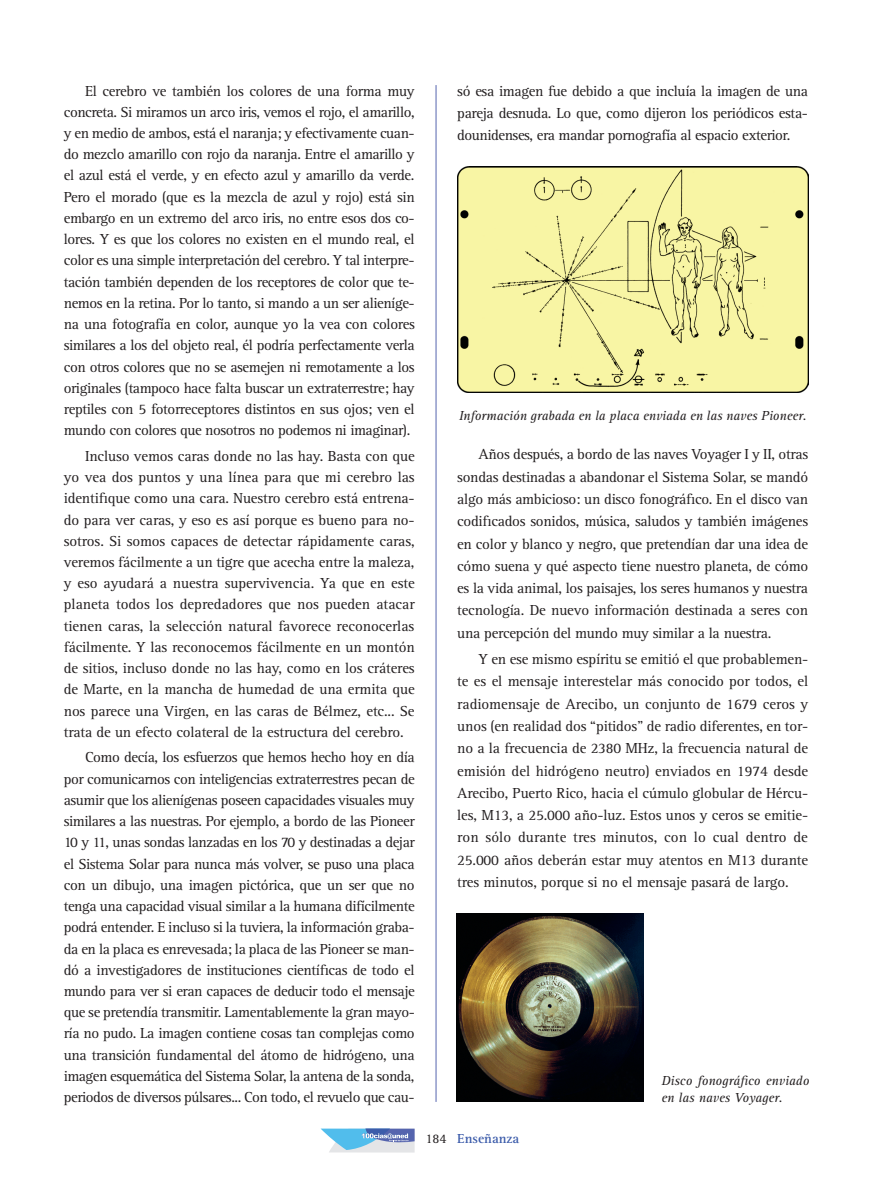
<style>
.page{position:relative;width:872px;height:1187px;background:#fff}
.page>*{position:absolute;margin:0;border:0;box-sizing:border-box;transform-origin:0 0}
.t1{font:15px/21.3px "Rotis Serif Std";letter-spacing:-.02em;color:#231f20;text-align:justify}
.t2{font:italic 13.5px/17px "Rotis Serif Std";color:#231f20}
.t3{font:700 13.5px "Rotis Serif Std";color:#3c5caa}
.s1{font-weight:400;color:#231f20}
</style>
<div class="page">
<hr style="left:436px;top:85px;width:1px;height:1016px;background:#5564ae">
<img style="left:457px;top:167px;width:351px;height:226px">
<img style="left:456px;top:913px;width:187px;height:188px">
<svg style="left:320px;top:1128px;width:94px;height:24px;background:#9bc2e0"></svg>
<p class="t1" style="left:64px;top:80px;width:352px;text-indent:21px">El cerebro ve también los colores de una forma muy concreta. Si miramos un arco iris, vemos el rojo, el amarillo, y en medio de ambos, está el naranja; y efectivamente cuan&shy;do mezclo amarillo con rojo da naranja. Entre el amarillo y el azul está el verde, y en efecto azul y amarillo da verde.<br>Pero el morado (que es la mezcla de azul y rojo) está sin embargo en un extremo del arco iris, no entre esos dos co&shy;lores. Y es que los colores no existen en el mundo real, el color es una simple interpretación del cerebro. Y tal interpre&shy;tación también dependen de los receptores de color que te&shy;nemos en la retina. Por lo tanto, si mando a un ser alieníge&shy;na una fotografía en color, aunque yo la vea con colores similares a los del objeto real, él podría perfectamente verla con otros colores que no se asemejen ni remotamente a los originales (tampoco hace falta buscar un extraterrestre; hay reptiles con 5 fotorreceptores distintos en sus ojos; ven el mundo con colores que nosotros no podemos ni imaginar).</p>
<p class="t1" style="left:64px;top:445px;width:352px;text-indent:21px">Incluso vemos caras donde no las hay. Basta con que yo vea dos puntos y una línea para que mi cerebro las identifique como una cara. Nuestro cerebro está entrena&shy;do para ver caras, y eso es así porque es bueno para no&shy;sotros. Si somos capaces de detectar rápidamente caras, veremos fácilmente a un tigre que acecha entre la maleza, y eso ayudará a nuestra supervivencia. Ya que en este planeta todos los depredadores que nos pueden atacar tienen caras, la selección natural favorece reconocerlas fácilmente. Y las reconocemos fácilmente en un montón de sitios, incluso donde no las hay, como en los cráteres de Marte, en la mancha de humedad de una ermita que nos parece una Virgen, en las caras de Bélmez, etc... Se trata de un efecto colateral de la estructura del cerebro.</p>
<p class="t1" style="left:64px;top:747px;width:352px;text-indent:21px">Como decía, los esfuerzos que hemos hecho hoy en día por comunicarnos con inteligencias extraterrestres pecan de asumir que los alienígenas poseen capacidades visuales muy similares a las nuestras. Por ejemplo, a bordo de las Pioneer 10 y 11, unas sondas lanzadas en los 70 y destinadas a dejar el Sistema Solar para nunca más volver, se puso una placa con un dibujo, una imagen pictórica, que un ser que no tenga una capacidad visual similar a la humana difícilmente podrá entender. E incluso si la tuviera, la información graba&shy;da en la placa es enrevesada; la placa de las Pioneer se man&shy;dó a investigadores de instituciones científicas de todo el mundo para ver si eran capaces de deducir todo el mensaje que se pretendía transmitir. Lamentablemente la gran mayo&shy;ría no pudo. La imagen contiene cosas tan complejas como una transición fundamental del átomo de hidrógeno, una imagen esquemática del Sistema Solar, la antena de la sonda, periodos de diversos púlsares... Con todo, el revuelo que cau-</p>
<p class="t1" style="left:457px;top:80px;width:352px;line-height:22.2px">só esa imagen fue debido a que incluía la imagen de una pareja desnuda. Lo que, como dijeron los periódicos esta&shy;dounidenses, era mandar pornografía al espacio exterior.</p>
<p class="t2" style="left:459px;top:407px;width:349px">Información grabada en la placa enviada en las naves Pioneer.</p>
<p class="t1" style="left:457px;top:444px;width:352px;line-height:22.2px;text-indent:21px">Años después, a bordo de las naves Voyager I y II, otras sondas destinadas a abandonar el Sistema Solar, se mandó algo más ambicioso: un disco fonográfico. En el disco van codificados sonidos, música, saludos y también imágenes en color y blanco y negro, que pretendían dar una idea de cómo suena y qué aspecto tiene nuestro planeta, de cómo es la vida animal, los paisajes, los seres humanos y nuestra tecnología. De nuevo información destinada a seres con una percepción del mundo muy similar a la nuestra.</p>
<p class="t1" style="left:457px;top:648px;width:353px;line-height:22.2px;text-indent:21px">Y en ese mismo espíritu se emitió el que probablemen&shy;te es el mensaje interestelar más conocido por todos, el radiomensaje de Arecibo, un conjunto de 1679 ceros y unos (en realidad dos “pitidos” de radio diferentes, en tor&shy;no a la frecuencia de 2380 MHz, la frecuencia natural de emisión del hidrógeno neutro) enviados en 1974 desde Arecibo, Puerto Rico, hacia el cúmulo globular de Hércu&shy;les, M13, a 25.000 año-luz. Estos unos y ceros se emitie&shy;ron sólo durante tres minutos, con lo cual dentro de 25.000 años deberán estar muy atentos en M13 durante tres minutos, porque si no el mensaje pasará de largo.</p>
<p class="t3" style="left:425px;top:1130px;width:95px"><span class="s1">184</span> Enseñanza</p>
<p class="t2" style="left:661px;top:1072px;width:149px">Disco fonográfico enviado en las naves Voyager.</p>
</div>
